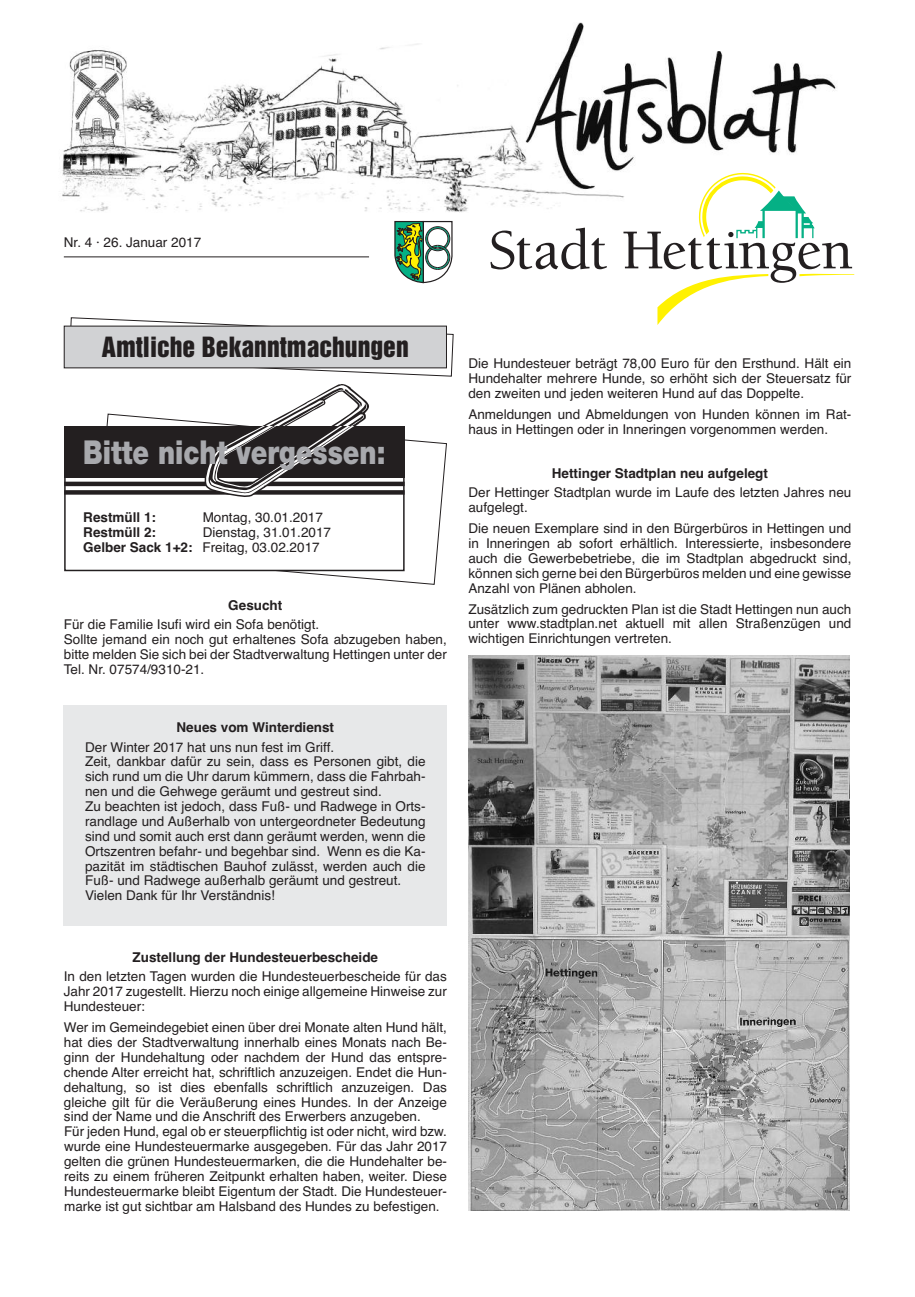
<style>
.page{position:relative;width:915px;height:1297px;background:#fff}
.page>*{position:absolute;margin:0;border:0;box-sizing:border-box;transform-origin:0 0}
.t1{font:900 33px "Helvetica Neue";color:#a8a9ad;scale:.8 1}
.t2{font:25.5px "Helvetica Inserat";color:#231f20}
.t3{font:13.5px/14.9px "Helvetica";color:#231f20}
.t4{font:700 13.5px "Helvetica";color:#231f20}
.s1{font-weight:700}
</style>
<div class="page">
<img style="left:62px;top:22px;width:775px;height:219px">
<svg style="left:69px;top:317px;width:385px;height:60px"></svg>
<div style="left:64px;top:326px;width:382px;height:42px;background:#d1d2d4"></div>
<hr style="left:64px;top:256px;width:305px;height:1px;background:#231f20">
<svg style="left:394px;top:221px;width:58px;height:62px"></svg>
<svg style="left:490px;top:228px;width:117px;height:41px"></svg>
<svg style="left:623px;top:173px;width:231px;height:152px"></svg>
<img style="left:468px;top:655px;width:381px;height:556px">
<svg style="left:95px;top:413px;width:352px;height:172px"></svg>
<div style="left:65px;top:427px;width:339px;height:143px;background:#fff"></div>
<div style="left:64px;top:426px;width:340px;height:145px;border:2px solid #231f20"></div>
<div style="left:64px;top:426px;width:340px;height:51px;background:#231f20"></div>
<hr style="left:64px;top:482px;width:340px;height:4px;background:#231f20">
<div style="left:64px;top:490px;width:340px;height:5px;background:#231f20"></div>
<svg style="left:204px;top:384px;width:165px;height:113px"></svg>
<div style="left:64px;top:705px;width:382px;height:220px;background:#e7e8e9"></div>
<p class="t3" style="left:64px;top:235px;width:139px">Nr. 4 · 26. Januar 2017</p>
<h2 class="t2" style="left:102px;top:337px;width:308px">Amtliche Bekanntmachungen</h2>
<h1 class="t1" style="left:83px;top:440px;width:379px">Bitte nicht vergessen:</h1>
<p class="t4" style="left:83px;top:509px;width:74px">Restmüll 1:</p>
<p class="t3" style="left:202px;top:510px;width:122px">Montag, 30.01.2017</p>
<p class="t4" style="left:83px;top:524px;width:74px">Restmüll 2:</p>
<p class="t3" style="left:83px;top:525px;width:249px;text-indent:119px">Dienstag, 31.01.2017<br><span class="s1">Gelber Sack 1+2:</span> Freitag, 03.02.2017</p>
<p class="t4" style="left:228px;top:597px;width:56px">Gesucht</p>
<p class="t3" style="left:64px;top:617px;width:384px">Für die Familie Isufi wird ein Sofa benötigt.<br>Sollte jemand ein noch gut erhaltenes Sofa abzugeben haben, bitte melden Sie sich bei der Stadtverwaltung Hettingen unter der Tel. Nr. 07574/9310-21.</p>
<p class="t4" style="left:176px;top:720px;width:159px">Neues vom Winterdienst</p>
<p class="t3" style="left:85px;top:739px;width:342px">Der Winter 2017 hat uns nun fest im Griff.<br>Zeit, dankbar dafür zu sein, dass es Personen gibt, die sich rund um die Uhr darum kümmern, dass die Fahrbah&shy;nen und die Gehwege geräumt und gestreut sind.<br>Zu beachten ist jedoch, dass Fuß- und Radwege in Orts&shy;randlage und Außerhalb von untergeordneter Bedeutung sind und somit auch erst dann geräumt werden, wenn die Ortszentren befahr- und begehbar sind. Wenn es die Ka&shy;pazität im städtischen Bauhof zulässt, werden auch die Fuß- und Radwege außerhalb geräumt und gestreut.<br>Vielen Dank für Ihr Verständnis!</p>
<p class="t4" style="left:132px;top:950px;width:247px">Zustellung der Hundesteuerbescheide</p>
<p class="t3" style="left:64px;top:969px;width:384px;text-align:justify">In den letzten Tagen wurden die Hundesteuerbescheide für das Jahr 2017 zugestellt. Hierzu noch einige allgemeine Hinweise zur Hundesteuer:</p>
<p class="t3" style="left:64px;top:1020px;width:384px">Wer im Gemeindegebiet einen über drei Monate alten Hund hält, hat dies der Stadtverwaltung innerhalb eines Monats nach Be&shy;ginn der Hundehaltung oder nachdem der Hund das entspre&shy;chende Alter erreicht hat, schriftlich anzuzeigen. Endet die Hun&shy;dehaltung, so ist dies ebenfalls schriftlich anzuzeigen. Das gleiche gilt für die Veräußerung eines Hundes. In der Anzeige sind der Name und die Anschrift des Erwerbers anzugeben.<br>Für jeden Hund, egal ob er steuerpflichtig ist oder nicht, wird bzw. wurde eine Hundesteuermarke ausgegeben. Für das Jahr 2017 gelten die grünen Hundesteuermarken, die die Hundehalter be&shy;reits zu einem früheren Zeitpunkt erhalten haben, weiter. Diese Hundesteuermarke bleibt Eigentum der Stadt. Die Hundesteuer&shy;marke ist gut sichtbar am Halsband des Hundes zu befestigen.</p>
<p class="t3" style="left:468px;top:356px;width:384px;text-align:justify">Die Hundesteuer beträgt 78,00 Euro für den Ersthund. Hält ein Hundehalter mehrere Hunde, so erhöht sich der Steuersatz für den zweiten und jeden weiteren Hund auf das Doppelte.</p>
<p class="t3" style="left:468px;top:407px;width:384px">Anmeldungen und Abmeldungen von Hunden können im Rat&shy;haus in Hettingen oder in Inneringen vorgenommen werden.</p>
<p class="t4" style="left:551px;top:466px;width:218px">Hettinger Stadtplan neu aufgelegt</p>
<p class="t3" style="left:468px;top:485px;width:384px">Der Hettinger Stadtplan wurde im Laufe des letzten Jahres neu aufgelegt.</p>
<p class="t3" style="left:468px;top:521px;width:384px;text-align:justify">Die neuen Exemplare sind in den Bürgerbüros in Hettingen und in Inneringen ab sofort erhältlich. Interessierte, insbesondere auch die Gewerbebetriebe, die im Stadtplan abgedruckt sind, können sich gerne bei den Bürgerbüros melden und eine gewisse Anzahl von Plänen abholen.</p>
<p class="t3" style="left:468px;top:601px;width:384px;text-align:justify">Zusätzlich zum gedruckten Plan ist die Stadt Hettingen nun auch unter www.stadtplan.net aktuell mit allen Straßenzügen und wichtigen Einrichtungen vertreten.</p>
</div>
